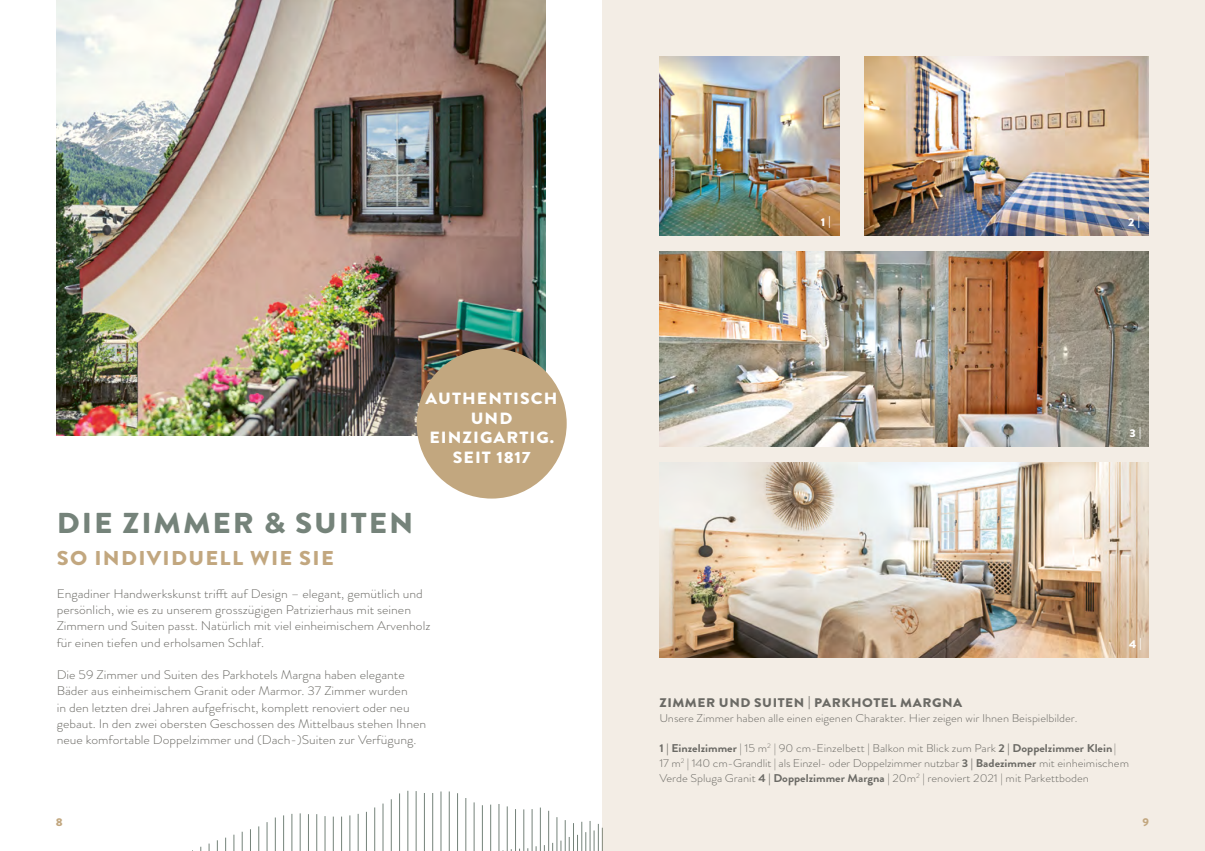
<style>
.page{position:relative;width:1205px;height:851px;background:#fff}
.page>*{position:absolute;margin:0;border:0;box-sizing:border-box;transform-origin:0 0}
.t1{font:900 28.75px "Brandon Grotesque";letter-spacing:.06em;color:#75837a;scale:1.09 1}
.t2{font:900 20px "Brandon Grotesque";letter-spacing:.06em;color:#c2a77f;scale:1.09 1}
.t3{font:900 16.25px/19.5px "Brandon Grotesque";letter-spacing:.06em;color:#fff;text-align:center;scale:1.09 1}
.t4{font:300 12.5px/16.2px "Brandon Grotesque";color:#6b6a65;scale:1.09 1}
.t5{font:900 12.5px "Brandon Grotesque";letter-spacing:.04em;color:#6b6a65;scale:1.09 1}
.t6{font:300 11.25px/15px "Brandon Grotesque";color:#6b6a65;scale:1.09 1}
.t7{font:900 11.25px "Brandon Grotesque";color:#fff;scale:1.09 1}
.t8{font:900 11.25px "Brandon Grotesque";color:#c2a77f;scale:1.09 1}
.s1{font-weight:700}
</style>
<div class="page">
<img style="left:57px;top:0;width:489px;height:435px">
<div style="left:417px;top:348px;width:150px;height:150px;background:#c2a77f;border-radius:50%"></div>
<hr style="left:589px;top:820px;width:1px;height:30px;background:#75837a">
<hr style="left:565px;top:820px;width:1px;height:30px;background:#75837a">
<hr style="left:556px;top:817px;width:1px;height:33px;background:#75837a">
<hr style="left:548px;top:810px;width:1px;height:40px;background:#75837a">
<hr style="left:540px;top:807px;width:1px;height:43px;background:#75837a">
<hr style="left:532px;top:809px;width:1px;height:41px;background:#75837a">
<hr style="left:523px;top:809px;width:1px;height:41px;background:#75837a">
<hr style="left:515px;top:809px;width:1px;height:41px;background:#75837a">
<hr style="left:507px;top:806px;width:1px;height:44px;background:#75837a">
<hr style="left:498px;top:803px;width:1px;height:47px;background:#75837a">
<hr style="left:490px;top:804px;width:1px;height:46px;background:#75837a">
<hr style="left:482px;top:805px;width:1px;height:45px;background:#75837a">
<hr style="left:474px;top:802px;width:1px;height:48px;background:#75837a">
<hr style="left:465px;top:797px;width:1px;height:53px;background:#75837a">
<hr style="left:457px;top:793px;width:1px;height:57px;background:#75837a">
<hr style="left:449px;top:791px;width:1px;height:59px;background:#75837a">
<hr style="left:440px;top:791px;width:1px;height:59px;background:#75837a">
<hr style="left:432px;top:792px;width:1px;height:58px;background:#75837a">
<hr style="left:424px;top:792px;width:1px;height:58px;background:#75837a">
<hr style="left:416px;top:791px;width:1px;height:59px;background:#75837a">
<hr style="left:407px;top:790px;width:1px;height:60px;background:#75837a">
<hr style="left:399px;top:793px;width:1px;height:57px;background:#75837a">
<hr style="left:391px;top:799px;width:1px;height:51px;background:#75837a">
<hr style="left:382px;top:803px;width:1px;height:47px;background:#75837a">
<hr style="left:374px;top:807px;width:1px;height:43px;background:#75837a">
<hr style="left:366px;top:811px;width:1px;height:39px;background:#75837a">
<hr style="left:358px;top:813px;width:1px;height:37px;background:#75837a">
<hr style="left:349px;top:815px;width:1px;height:35px;background:#75837a">
<hr style="left:341px;top:816px;width:1px;height:34px;background:#75837a">
<hr style="left:333px;top:816px;width:1px;height:34px;background:#75837a">
<hr style="left:325px;top:816px;width:1px;height:34px;background:#75837a">
<hr style="left:316px;top:814px;width:1px;height:36px;background:#75837a">
<hr style="left:308px;top:814px;width:1px;height:36px;background:#75837a">
<hr style="left:300px;top:813px;width:1px;height:37px;background:#75837a">
<hr style="left:291px;top:813px;width:1px;height:37px;background:#75837a">
<hr style="left:283px;top:815px;width:1px;height:35px;background:#75837a">
<hr style="left:275px;top:817px;width:1px;height:33px;background:#75837a">
<hr style="left:0;top:769px;width:1px;height:81px;background:#75837a">
<svg style="left:594px;top:823px;width:448px;height:28px"></svg>
<svg style="left:569px;top:821px;width:17px;height:29px"></svg>
<svg style="left:0;top:822px;width:268px;height:29px"></svg>
<div style="left:602px;top:0;width:603px;height:850px;background:#f3ede5"></div>
<img style="left:659px;top:57px;width:181px;height:178px">
<img style="left:865px;top:57px;width:283px;height:178px">
<img style="left:659px;top:251px;width:489px;height:195px">
<img style="left:659px;top:462px;width:489px;height:195px">
<h3 class="t3" style="left:426px;top:389px;width:123px">AUTHENTISCH<br>UND<br>EINZIGARTIG.<br>SEIT 1817</h3>
<h1 class="t1" style="left:57px;top:502px;width:328px">DIE ZIMMER &amp; SUITEN</h1>
<h2 class="t2" style="left:57px;top:544px;width:256px">SO INDIVIDUELL WIE SIE</h2>
<p class="t4" style="left:57px;top:585px;width:344px">Engadiner Handwerkskunst trifft auf Design – elegant, gemütlich und persönlich, wie es zu unserem grosszügigen Patrizierhaus mit seinen Zimmern und Suiten passt. Natürlich mit viel einheimischem Arvenholz für einen tiefen und erholsamen Schlaf.</p>
<p class="t4" style="left:57px;top:666px;width:340px">Die 59 Zimmer und Suiten des Parkhotels Margna haben elegante Bäder aus einheimischem Granit oder Marmor. 37 Zimmer wurden<br>in den letzten drei Jahren aufgefrischt, komplett renoviert oder neu gebaut. In den zwei obersten Geschossen des Mittelbaus stehen Ihnen neue komfortable Doppelzimmer und (Dach-)Suiten zur Verfügung.</p>
<p class="t7" style="left:821px;top:214px;width:11px">1 |</p>
<p class="t7" style="left:1128px;top:214px;width:12px">2 |</p>
<p class="t7" style="left:1129px;top:425px;width:12px">3 |</p>
<p class="t7" style="left:1129px;top:636px;width:13px">4 |</p>
<p class="t5" style="left:659px;top:694px;width:279px">ZIMMER UND SUITEN | PARKHOTEL MARGNA</p>
<p class="t6" style="left:659px;top:711px;width:385px">Unsere Zimmer haben alle einen eigenen Charakter. Hier zeigen wir Ihnen Beispielbilder.</p>
<p class="t6" style="left:659px;top:740px;width:432px"><span class="s1">1 | Einzelzimmer</span> | 15 m<sup>2</sup> | 90 cm-Einzelbett | Balkon mit Blick zum Park <span class="s1">2 | Doppelzimmer Klein</span>|<br>17 m<sup>2</sup> | 140 cm-Grandlit | als Einzel- oder Doppelzimmer nutzbar <span class="s1">3 | Badezimmer</span> mit einheimischem<br>Verde Spluga Granit <span class="s1">4 | Doppelzimmer Margna</span> | 20m<sup>2</sup> | renoviert 2021 | mit Parkettboden</p>
<p class="t8" style="left:56px;top:813px;width:8px">8</p>
<p class="t8" style="left:1142px;top:813px;width:8px">9</p>
</div>
